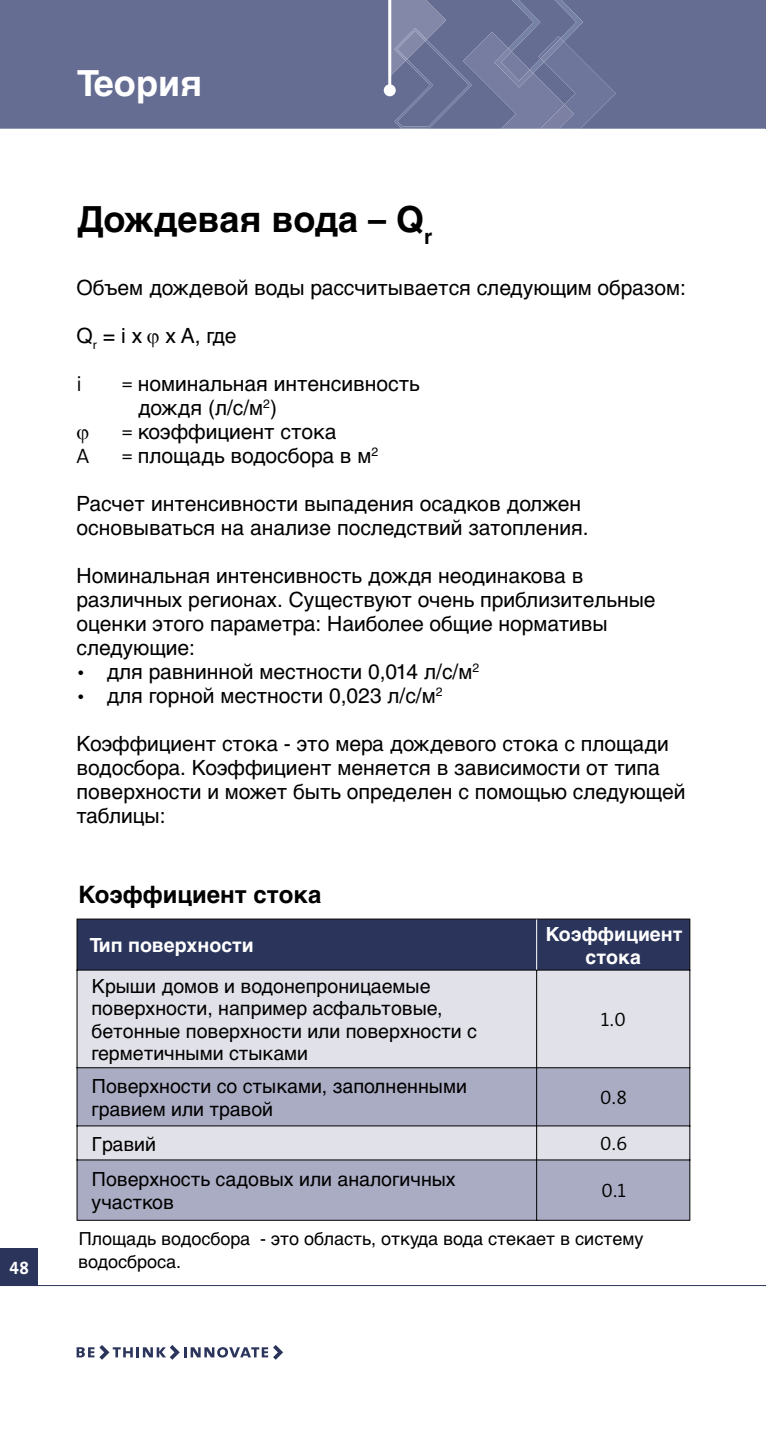
<style>
.page{position:relative;width:766px;height:1429px;background:#fff}
.page>*{position:absolute;margin:0;border:0;box-sizing:border-box;transform-origin:0 0}
.t1{font:700 36px "Helvetica Cyr";color:#000}
.t2{font:700 36px "Helvetica Cyr";color:#fff}
.t3{font:700 24px "Helvetica Cyr";color:#000}
.t4{font:21px/24px "Helvetica Cyr Upright";color:#000}
.t5{font:21px "The Sans Grundfos 4 SL";color:#000}
.t6{font:19.5px/22.5px "Helvetica Cyr Upright";color:#000}
.t7{font:700 19.5px/22.5px "Helvetica Cyr";color:#fff;text-align:center}
.t8{font:19.5px "The Sans Grundfos 4 SL";color:#000}
.t9{font:18px/22.5px "Helvetica Cyr Upright";color:#000}
.t10{font:18px "The Sans Grundfos 7 B";color:#fff;scale:.95 1}
.s1{font-family:"The Sans Grundfos 4 SL"}
</style>
<div class="page">
<div style="left:77px;top:970px;width:612px;height:97px;background:#e1e1e9"></div>
<svg style="left:77px;top:1068px;width:612px;height:152px;background:#b4b5ca"></svg>
<hr style="left:77px;top:918px;width:459px;height:1px;background:#000">
<hr style="left:536px;top:918px;width:154px;height:1px;background:#000">
<hr style="left:76px;top:970px;width:1px;height:97px;background:#000">
<hr style="left:536px;top:969px;width:1px;height:98px;background:#000">
<div style="left:76px;top:919px;width:614px;height:51px;background:#2b355b"></div>
<hr style="left:689px;top:970px;width:1px;height:97px;background:#000">
<hr style="left:77px;top:1067px;width:460px;height:1px;background:#000">
<hr style="left:76px;top:1068px;width:1px;height:57px;background:#000">
<hr style="left:537px;top:1067px;width:153px;height:1px;background:#000">
<hr style="left:536px;top:1068px;width:1px;height:57px;background:#000">
<hr style="left:689px;top:1068px;width:1px;height:57px;background:#000">
<hr style="left:77px;top:1125px;width:460px;height:1px;background:#000">
<hr style="left:76px;top:1126px;width:1px;height:33px;background:#000">
<hr style="left:537px;top:1125px;width:153px;height:1px;background:#000">
<hr style="left:536px;top:1126px;width:1px;height:33px;background:#000">
<hr style="left:689px;top:1126px;width:1px;height:33px;background:#000">
<hr style="left:77px;top:1159px;width:460px;height:1px;background:#000">
<hr style="left:76px;top:1160px;width:1px;height:60px;background:#000">
<hr style="left:537px;top:1159px;width:153px;height:1px;background:#000">
<hr style="left:536px;top:1160px;width:1px;height:60px;background:#000">
<hr style="left:689px;top:1160px;width:1px;height:60px;background:#000">
<hr style="left:77px;top:1220px;width:459px;height:1px;background:#000">
<hr style="left:537px;top:1220px;width:153px;height:1px;background:#000">
<hr style="left:536px;top:919px;width:1px;height:50px;background:#fff">
<div style="left:0;top:1248px;width:38px;height:37px;background:#2b355b"></div>
<svg style="left:77px;top:1345px;width:206px;height:14px"></svg>
<hr style="left:0;top:1285px;width:765px;height:1px;background:#2b355b">
<div style="left:0;top:0;width:765px;height:129px;background:#656d93"></div>
<svg style="left:389px;top:0;width:226px;height:129px;background:#6f769a"></svg>
<hr style="left:388px;top:0;width:3px;height:90px;background:#fff">
<div style="left:383px;top:84px;width:12px;height:12px;background:#fff;border-radius:50%"></div>
<hr style="left:765px;top:0;width:1px;height:129px;background:#656d93">
<p class="t10" style="left:9px;top:1258px;width:22px">48</p>
<h1 class="t2" style="left:77px;top:63px;width:126px">Теория</h1>
<h1 class="t1" style="left:77px;top:199px;width:356px">Дождевая вода – Q<sub>r</sub></h1>
<p class="t4" style="left:77px;top:275px;width:610px">Объем дождевой воды рассчитывается следующим образом:</p>
<p class="t4" style="left:77px;top:323px;width:161px">Q<sub>r</sub> = i x x A, где</p>
<p class="t5" style="left:77px;top:373px;width:7px">i</p>
<p class="t4" style="left:122px;top:371px;width:299px"><span class="s1">=</span> номинальная интенсивность</p>
<p class="t4" style="left:138px;top:395px;width:141px">дождя (л/с/м<sup>2</sup>)</p>
<p class="t4" style="left:122px;top:419px;width:216px"><span class="s1">=</span> коэффициент стока</p>
<p class="t5" style="left:77px;top:445px;width:14px">A</p>
<p class="t4" style="left:122px;top:443px;width:258px"><span class="s1">=</span> площадь водосбора в м<sup>2</sup></p>
<p class="t4" style="left:77px;top:491px;width:513px">Расчет интенсивности выпадения осадков должен основываться на анализе последствий затопления.</p>
<p class="t4" style="left:77px;top:563px;width:580px">Номинальная интенсивность дождя неодинакова в различных регионах. Существуют очень приблизительные оценки этого параметра: Наиболее общие нормативы следующие:</p>
<p class="t4" style="left:77px;top:659px;width:404px"><span class="s1">•</span> для равнинной местности 0,014 л/с/м<sup>2</sup></p>
<p class="t4" style="left:77px;top:683px;width:367px"><span class="s1">•</span> для горной местности 0,023 л/с/м<sup>2</sup></p>
<p class="t4" style="left:77px;top:731px;width:610px">Коэффициент стока - это мера дождевого стока с площади водосбора. Коэффициент меняется в зависимости от типа поверхности и может быть определен с помощью следующей таблицы:</p>
<p class="t3" style="left:78px;top:881px;width:245px">Коэффициент стока</p>
<p class="t7" style="left:90px;top:934px;width:165px">Тип поверхности</p>
<p class="t7" style="left:545px;top:923px;width:138px">Коэффициент стока</p>
<p class="t6" style="left:91px;top:975px;width:387px">Крыши домов и водонепроницаемые поверхности, например асфальтовые, бетонные поверхности или поверхности с герметичными стыками</p>
<p class="t8" style="left:600px;top:1009px;width:26px">1.0</p>
<p class="t6" style="left:91px;top:1075px;width:377px">Поверхности со стыками, заполненными гравием или травой</p>
<p class="t8" style="left:600px;top:1087px;width:28px">0.8</p>
<p class="t6" style="left:92px;top:1132px;width:65px">Гравий</p>
<p class="t8" style="left:600px;top:1133px;width:28px">0.6</p>
<p class="t6" style="left:91px;top:1168px;width:365px">Поверхность садовых или аналогичных участков</p>
<p class="t8" style="left:601px;top:1180px;width:26px">0.1</p>
<p class="t9" style="left:78px;top:1227px;width:566px">Площадь водосбора - это область, откуда вода стекает в систему водосброса.</p>
</div>
